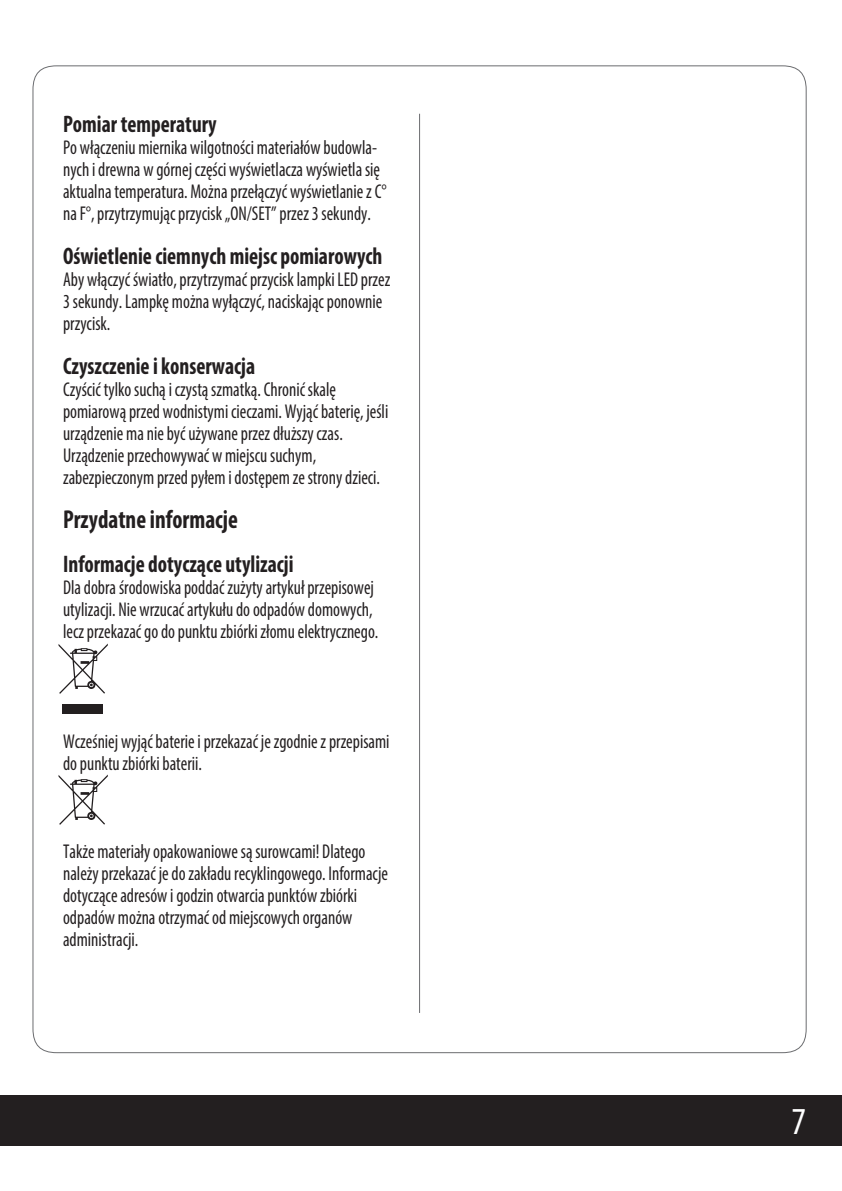
<style>
.page{position:relative;width:842px;height:1191px;background:#fff}
.page>*{position:absolute;margin:0;border:0;box-sizing:border-box;transform-origin:0 0}
.t1{font:condensed 38.2px "Myriad Pro";color:#fff}
.t2{font:700 condensed 26px "Myriad Pro";color:#231f20;scale:.9 1}
.t3{font:700 condensed 24px "Myriad Pro";color:#231f20;scale:.9 1}
.t4{font:condensed 20px/22px "Myriad Pro";color:#231f20;scale:.9 1}
</style>
<div class="page">
<div style="left:0;top:1095px;width:842px;height:50px;background:#231f20"></div>
<svg style="left:59px;top:643px;width:49px;height:51px"></svg>
<div style="left:62px;top:703px;width:41px;height:10px;background:#231f20"></div>
<svg style="left:59px;top:774px;width:49px;height:51px"></svg>
<hr style="left:419px;top:114px;width:1px;height:899px;background:#6c6d70">
<p class="t3" style="left:63px;top:109px;width:172px">Pomiar temperatury</p>
<p class="t4" style="left:63px;top:136px;width:361px">Po włączeniu miernika wilgotności materiałów budowla&shy;nych i drewna w górnej części wyświetlacza wyświetla się aktualna temperatura. Można przełączyć wyświetlanie z C° na F°, przytrzymując przycisk „ON/SET” przez 3 sekundy.</p>
<p class="t3" style="left:63px;top:241px;width:356px">Oświetlenie ciemnych miejsc pomiarowych</p>
<p class="t4" style="left:63px;top:268px;width:365px">Aby włączyć światło, przytrzymać przycisk lampki LED przez<br>3 sekundy. Lampkę można wyłączyć, naciskając ponownie przycisk.</p>
<p class="t3" style="left:63px;top:351px;width:215px">Czyszczenie i konserwacja</p>
<p class="t4" style="left:63px;top:378px;width:363px">Czyścić tylko suchą i czystą szmatką. Chronić skalę pomiarową przed wodnistymi cieczami. Wyjąć baterię, jeśli urządzenie ma nie być używane przez dłuższy czas.<br>Urządzenie przechowywać w miejscu suchym, zabezpieczonym przed pyłem i dostępem ze strony dzieci.</p>
<h2 class="t2" style="left:63px;top:503px;width:196px">Przydatne informacje</h2>
<p class="t3" style="left:63px;top:549px;width:257px">Informacje dotyczące utylizacji</p>
<p class="t4" style="left:63px;top:576px;width:352px">Dla dobra środowiska poddać zużyty artykuł przepisowej utylizacji. Nie wrzucać artykułu do odpadów domowych, lecz przekazać go do punktu zbiórki złomu elektrycznego.</p>
<p class="t4" style="left:63px;top:730px;width:364px">Wcześniej wyjąć baterie i przekazać je zgodnie z przepisami do punktu zbiórki baterii.</p>
<p class="t4" style="left:63px;top:840px;width:362px">Także materiały opakowaniowe są surowcami! Dlatego należy przekazać je do zakładu recyklingowego. Informacje dotyczące adresów i godzin otwarcia punktów zbiórki odpadów można otrzymać od miejscowych organów administracji.</p>
<h1 class="t1" style="left:791px;top:1098px;width:16px">7</h1>
</div>
